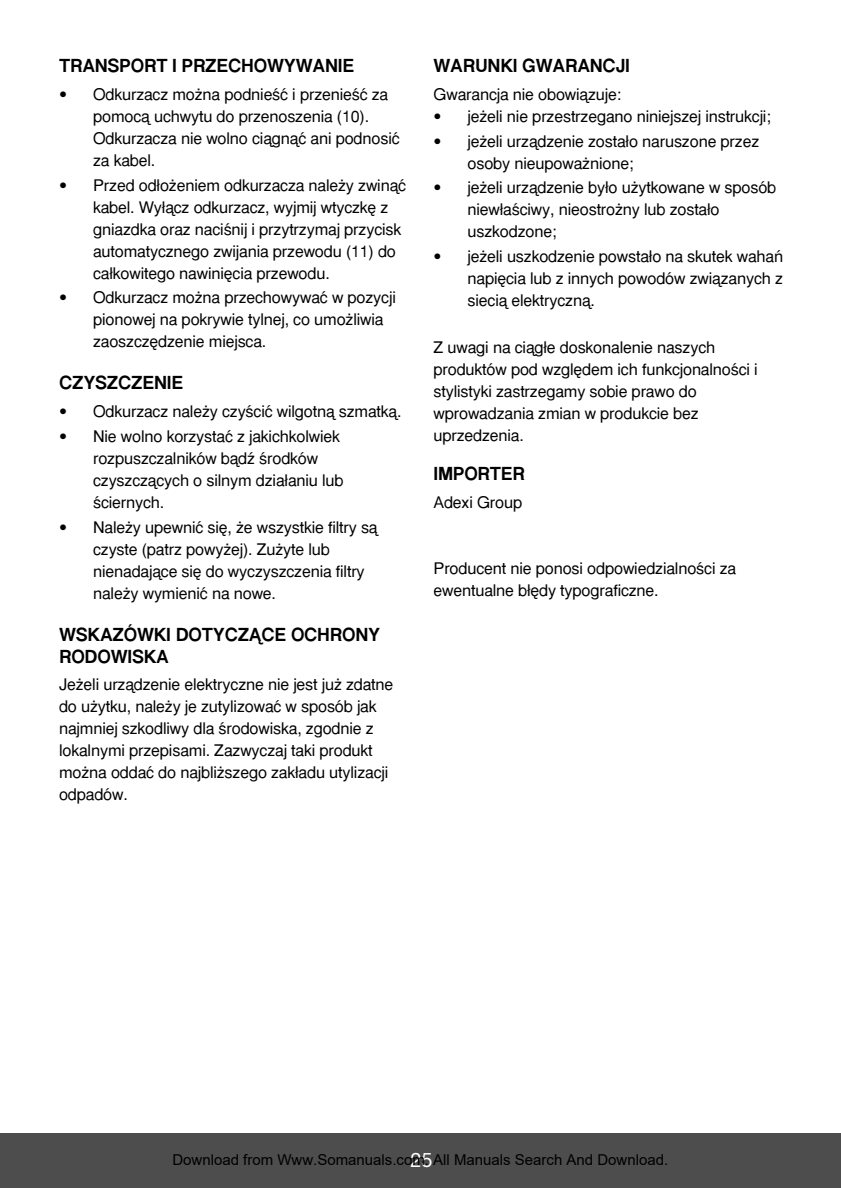
<style>
.page{position:relative;width:841px;height:1188px;background:#fff}
.page>*{position:absolute;margin:0;border:0;box-sizing:border-box;transform-origin:0 0}
.t1{font:20px "Helvetica Neue";color:#fff}
.t2{font:700 18px/22px "Euro Slavic Sans";letter-spacing:-.01em;color:#000}
.t3{font:16px/22px "Euro Slavic Sans";letter-spacing:-.01em;color:#000}
.t4{font:15px "Arial";color:#000}
.s1{font-family:"Helvetica Neue"}
</style>
<div class="page">
<div style="left:0;top:1133px;width:841px;height:55px;background:#4d4d4d"></div>
<p class="t2" style="left:59px;top:56px;width:297px">TRANSPORT I PRZECHOWYWANIE</p>
<p class="t3" style="left:93px;top:84px;width:308px;text-indent:-34px"><span class="s1">•</span> Odkurzacz mo˝na podnieÊç i przenieÊç za pomocà uchwytu do przenoszenia (10).<br>Odkurzacza nie wolno ciàgnàç ani podnosiç za kabel.</p>
<p class="t3" style="left:93px;top:175px;width:314px;text-indent:-34px"><span class="s1">•</span> Przed od∏o˝eniem odkurzacza nale˝y zwinàç kabel. Wy∏àcz odkurzacz, wyjmij wtyczk´ z gniazdka oraz naciÊnij i przytrzymaj przycisk automatycznego zwijania przewodu (11) do ca∏kowitego nawini´cia przewodu.</p>
<p class="t3" style="left:93px;top:288px;width:304px;text-indent:-34px"><span class="s1">•</span> Odkurzacz mo˝na przechowywaç w pozycji pionowej na pokrywie tylnej, co umo˝liwia zaoszcz´dzenie miejsca.</p>
<p class="t2" style="left:59px;top:373px;width:126px">CZYSZCZENIE</p>
<p class="t3" style="left:59px;top:402px;width:344px"><span class="s1">•</span> Odkurzacz nale˝y czyÊciç wilgotnà szmatkà.</p>
<p class="t3" style="left:93px;top:426px;width:252px;text-indent:-34px"><span class="s1">•</span> Nie wolno korzystaç z jakichkolwiek rozpuszczalników bàdê Êrodków czyszczàcych o silnym dzia∏aniu lub<br>Êciernych.</p>
<p class="t3" style="left:93px;top:517px;width:286px;text-indent:-34px"><span class="s1">•</span> Nale˝y upewniç si´, ˝e wszystkie filtry sà czyste (patrz powy˝ej). Zu˝yte lub nienadajàce si´ do wyczyszczenia filtry nale˝y wymieniç na nowe.</p>
<p class="t2" style="left:59px;top:624px;width:322px">WSKAZÓWKI DOTYCZÑCE OCHRONY<br>RODOWISKA</p>
<p class="t3" style="left:59px;top:675px;width:336px">Je˝eli urzàdzenie elektryczne nie jest ju˝ zdatne do u˝ytku, nale˝y je zutylizowaç w sposób jak najmniej szkodliwy dla Êrodowiska, zgodnie z lokalnymi przepisami. Zazwyczaj taki produkt mo˝na oddaç do najbli˝szego zak∏adu utylizacji odpadów.</p>
<p class="t2" style="left:433px;top:56px;width:198px">WARUNKI GWARANCJI</p>
<p class="t3" style="left:433px;top:84px;width:189px">Gwarancja nie obowiàzuje:</p>
<p class="t3" style="left:433px;top:106px;width:339px"><span class="s1">•</span> je˝eli nie przestrzegano niniejszej instrukcji;</p>
<p class="t3" style="left:467px;top:131px;width:293px;text-indent:-34px"><span class="s1">•</span> je˝eli urzàdzenie zosta∏o naruszone przez osoby nieupowa˝nione;</p>
<p class="t3" style="left:467px;top:178px;width:310px;text-indent:-34px"><span class="s1">•</span> je˝eli urzàdzenie by∏o u˝ytkowane w sposób niew∏aÊciwy, nieostro˝ny lub zosta∏o uszkodzone;</p>
<p class="t3" style="left:467px;top:247px;width:317px;text-align:justify;text-indent:-34px"><span class="s1">•</span> je˝eli uszkodzenie powsta∏o na skutek wahaƒ napi´cia lub z innych powodów zwiàzanych z siecià elektrycznà.</p>
<p class="t3" style="left:433px;top:338px;width:326px">Z uwagi na ciàg∏e doskonalenie naszych produktów pod wzgl´dem ich funkcjonalnoÊci i stylistyki zastrzegamy sobie prawo do wprowadzania zmian w produkcie bez uprzedzenia.</p>
<p class="t2" style="left:433px;top:464px;width:93px">IMPORTER</p>
<p class="t3" style="left:433px;top:492px;width:90px">Adexi Group</p>
<p class="t3" style="left:433px;top:558px;width:304px">Producent nie ponosi odpowiedzialnoÊci za ewentualne b∏´dy typograficzne.</p>
<p class="t1" style="left:410px;top:1152px;width:24px">25</p>
<p class="t4" style="left:172px;top:1151px;width:497px">Download from Www.Somanuals.com. All Manuals Search And Download.</p>
</div>
